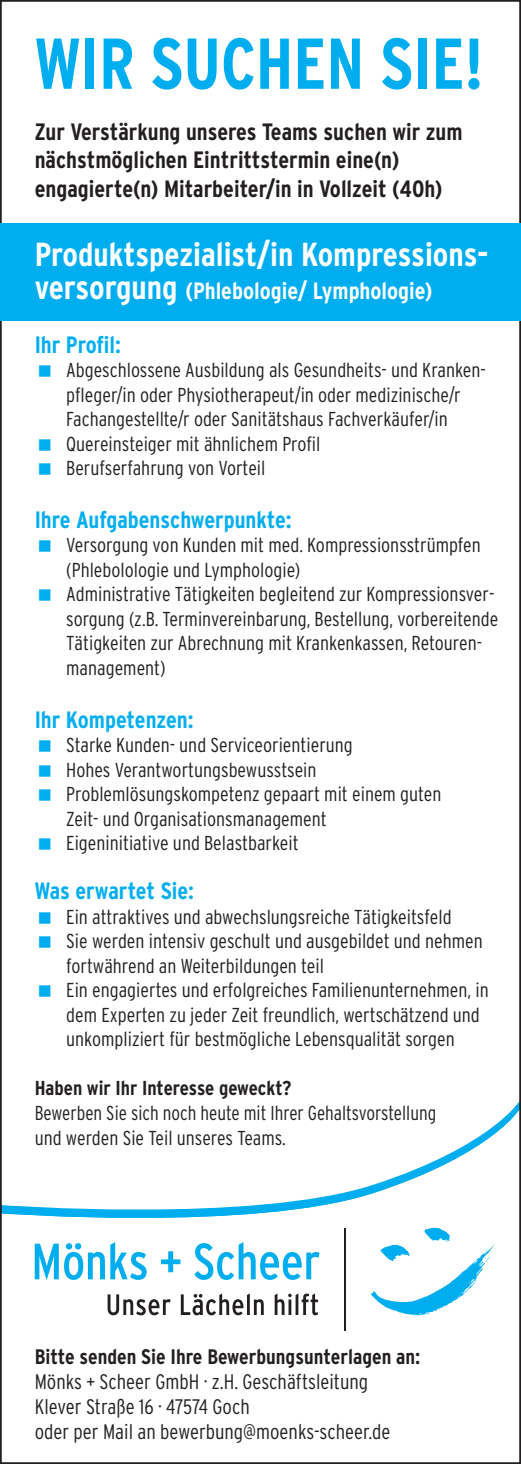
<style>
.page{position:relative;width:521px;height:1464px;background:#fff}
.page>*{position:absolute;margin:0;border:0;box-sizing:border-box;transform-origin:0 0}
.t1{font:700 71.75px "Interstate Condensed";color:#00aeef}
.t2{font:700 33.25px "Interstate Condensed";color:#fff}
.t3{font:700 23.62px/28.3px "Interstate Condensed";color:#231f20}
.t4{font:700 23.62px "Interstate Condensed";color:#00aeef}
.t5{font:700 23.62px "Interstate Condensed";color:#fff}
.t6{font:300 21px/25.2px "Interstate Condensed";color:#231f20}
.t7{font:700 21px "Interstate Condensed";color:#231f20}
.t8{font:300 20.12px/24.5px "Interstate Condensed";color:#231f20}
.t9{font:300 20.12px/24.5px "Interstate Condensed";color:#231f20;scale:.96 1}
.t10{font:700 20.12px "Interstate Condensed";color:#231f20}
.s1{font-size:33.25px}
</style>
<div class="page">
<svg style="left:3px;top:1103px;width:515px;height:115px"></svg>
<svg style="left:371px;top:1227px;width:123px;height:88px"></svg>
<hr style="left:344px;top:1228px;width:2px;height:102px;background:#231f20">
<svg style="left:108px;top:1294px;width:63px;height:21px"></svg>
<svg style="left:181px;top:1293px;width:83px;height:22px"></svg>
<svg style="left:275px;top:1293px;width:43px;height:22px"></svg>
<svg style="left:35px;top:1242px;width:112px;height:38px"></svg>
<svg style="left:161px;top:1251px;width:19px;height:21px"></svg>
<svg style="left:194px;top:1242px;width:126px;height:37px"></svg>
<div style="left:0;top:223px;width:521px;height:98px;background:#00aeef"></div>
<h1 class="t1" style="left:35px;top:23px;width:450px">Wir suchen SIE!</h1>
<p class="t3" style="left:35px;top:117px;width:429px">Zur Verstärkung unseres Teams suchen wir zum nächstmöglichen Eintrittstermin eine(n) engagierte(n) Mitarbeiter/in in Vollzeit (40h)</p>
<h2 class="t2" style="left:35px;top:235px;width:455px">Produktspezialist/in Kompressions-</h2>
<p class="t5" style="left:35px;top:277px;width:399px"><span class="s1">versorgung</span> (Phlebologie/ Lymphologie)</p>
<p class="t4" style="left:35px;top:331px;width:88px">Ihr Profil:</p>
<p class="t8" style="left:66px;top:357px;width:421px">Abgeschlossene Ausbildung als Gesundheits- und Kranken&shy;pfleger/in oder Physiotherapeut/in oder medizinische/r Fachangestellte/r oder Sanitätshaus Fachverkäufer/in Quereinsteiger mit ähnlichem Profil<br>Berufserfahrung von Vorteil</p>
<p class="t4" style="left:35px;top:506px;width:258px">Ihre Aufgabenschwerpunkte:</p>
<p class="t8" style="left:66px;top:533px;width:434px">Versorgung von Kunden mit med. Kompressionsstrümpfen (Phlebolologie und Lymphologie)<br>Administrative Tätigkeiten begleitend zur Kompressionsver&shy;sorgung (z.B. Terminvereinbarung, Bestellung, vorbereitende Tätigkeiten zur Abrechnung mit Krankenkassen, Retouren&shy;management)</p>
<p class="t4" style="left:35px;top:706px;width:160px">Ihr Kompetenzen:</p>
<p class="t8" style="left:66px;top:733px;width:377px">Starke Kunden- und Serviceorientierung<br>Hohes Verantwortungsbewusstsein Problemlösungskompetenz gepaart mit einem guten Zeit- und Organisationsmanagement<br>Eigeninitiative und Belastbarkeit</p>
<p class="t4" style="left:35px;top:878px;width:161px">Was erwartet Sie:</p>
<p class="t8" style="left:66px;top:904px;width:424px">Ein attraktives und abwechslungsreiche Tätigkeitsfeld<br>Sie werden intensiv geschult und ausgebildet und nehmen fortwährend an Weiterbildungen teil<br>Ein engagiertes und erfolgreiches Familienunternehmen, in dem Experten zu jeder Zeit freundlich, wertschätzend und unkompliziert für bestmögliche Lebensqualität sorgen</p>
<p class="t10" style="left:35px;top:1077px;width:258px">Haben wir Ihr Interesse geweckt?</p>
<p class="t9" style="left:35px;top:1100px;width:420px">Bewerben Sie sich noch heute mit Ihrer Gehaltsvorstellung und werden Sie Teil unseres Teams.</p>
<p class="t7" style="left:35px;top:1344px;width:387px">Bitte senden Sie Ihre Bewerbungsunterlagen an:</p>
<p class="t6" style="left:35px;top:1368px;width:357px">Mönks + Scheer GmbH · z.H. Geschäftsleitung<br>Klever Straße 16 · 47574 Goch<br>oder per Mail an bewerbung@moenks-scheer.de</p>
</div>
